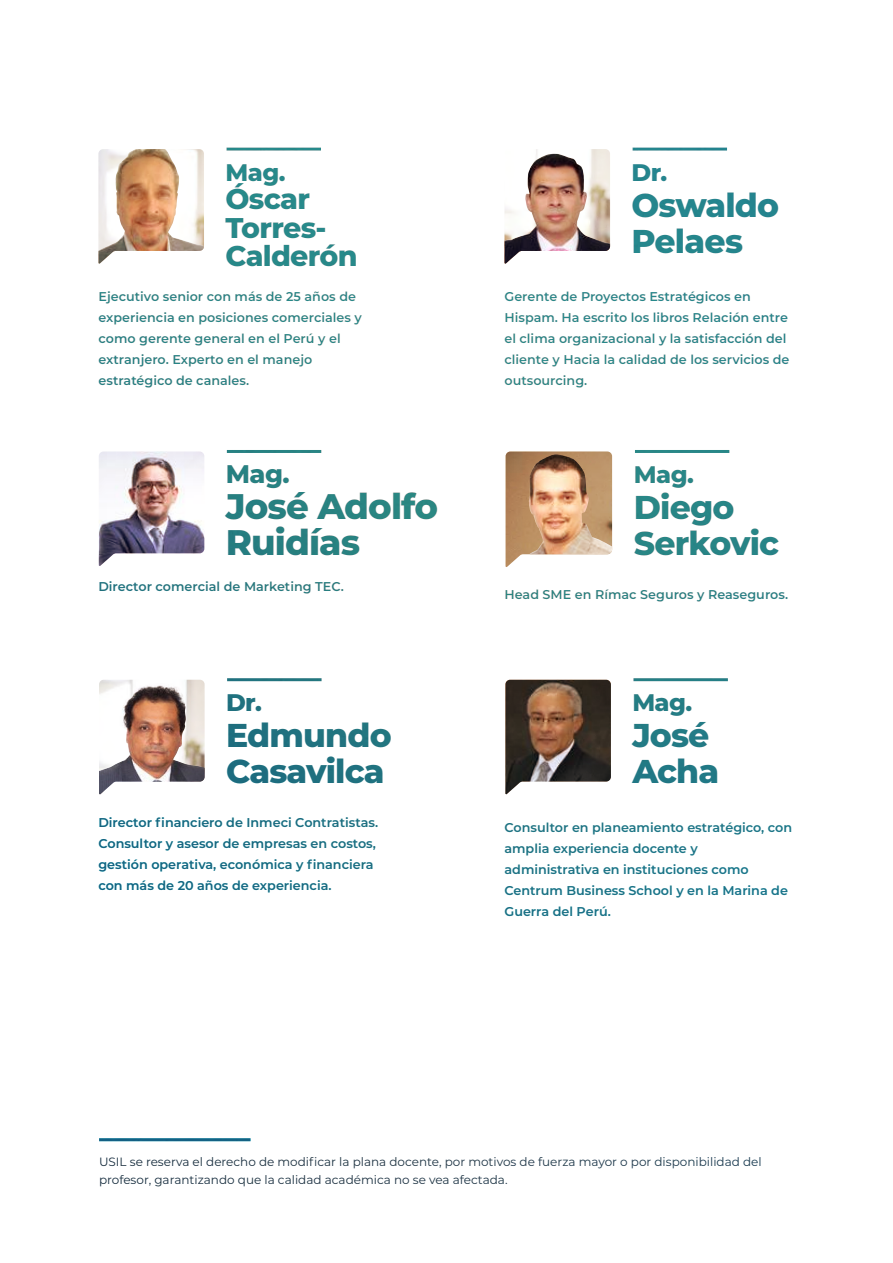
<style>
.page{position:relative;width:893px;height:1263px;background:#fff}
.page>*{position:absolute;margin:0;border:0;box-sizing:border-box;transform-origin:0 0}
.t1{font:800 35.55px/36px "Montserrat";letter-spacing:-.025em;color:#208093}
.t2{font:800 33px/36px "Montserrat";letter-spacing:-.025em;color:#208093}
.t3{font:800 28.5px/28.5px "Montserrat";letter-spacing:-.025em;color:#208093}
.t4{font:800 25.5px "Montserrat";color:#208093}
.t5{font:800 24px "Montserrat";letter-spacing:-.025em;color:#208093}
.t6{font:600 12.75px/21px "Montserrat";color:#208093}
.t7{font:12px/18px "Montserrat";color:#565655}
</style>
<div class="page">
<img style="left:98px;top:147px;width:632px;height:995px">
<h3 class="t5" style="left:225px;top:155px;width:62px">Mag.</h3>
<h3 class="t3" style="left:225px;top:183px;width:134px">Óscar<br>Torres-<br>Calderón</h3>
<p class="t6" style="left:98px;top:286px;width:265px">Ejecutivo senior con más de 25 años de experiencia en posiciones comerciales y como gerente general en el Perú y el extranjero. Experto en el manejo estratégico de canales.</p>
<h3 class="t4" style="left:226px;top:455px;width:65px">Mag.</h3>
<h1 class="t1" style="left:226px;top:486px;width:214px">José Adolfo<br>Ruidías</h1>
<p class="t6" style="left:98px;top:575px;width:247px">Director comercial de Marketing TEC.</p>
<h3 class="t5" style="left:226px;top:685px;width:37px">Dr.</h3>
<h2 class="t2" style="left:226px;top:716px;width:167px">Edmundo<br>Casavilca</h2>
<p class="t6" style="left:98px;top:811px;width:281px">Director financiero de Inmeci Contratistas.<br>Consultor y asesor de empresas en costos, gestión operativa, económica y financiera con más de 20 años de experiencia.</p>
<h3 class="t5" style="left:631px;top:155px;width:37px">Dr.</h3>
<h2 class="t2" style="left:631px;top:185px;width:149px">Oswaldo<br>Pelaes</h2>
<p class="t6" style="left:504px;top:285px;width:287px">Gerente de Proyectos Estratégicos en Hispam. Ha escrito los libros Relación entre el clima organizacional y la satisfacción del cliente y Hacia la calidad de los servicios de outsourcing.</p>
<h3 class="t5" style="left:634px;top:457px;width:62px">Mag.</h3>
<h2 class="t2" style="left:634px;top:488px;width:147px">Diego<br>Serkovic</h2>
<p class="t6" style="left:504px;top:583px;width:285px">Head SME en Rímac Seguros y Reaseguros.</p>
<h3 class="t5" style="left:632px;top:685px;width:62px">Mag.</h3>
<h2 class="t2" style="left:632px;top:716px;width:88px">José<br>Acha</h2>
<p class="t6" style="left:504px;top:816px;width:289px">Consultor en planeamiento estratégico, con amplia experiencia docente y administrativa en instituciones como Centrum Business School y en la Marina de Guerra del Perú.</p>
<p class="t7" style="left:99px;top:1152px;width:664px">USIL se reserva el derecho de modificar la plana docente, por motivos de fuerza mayor o por disponibilidad del profesor, garantizando que la calidad académica no se vea afectada.</p>
</div>
